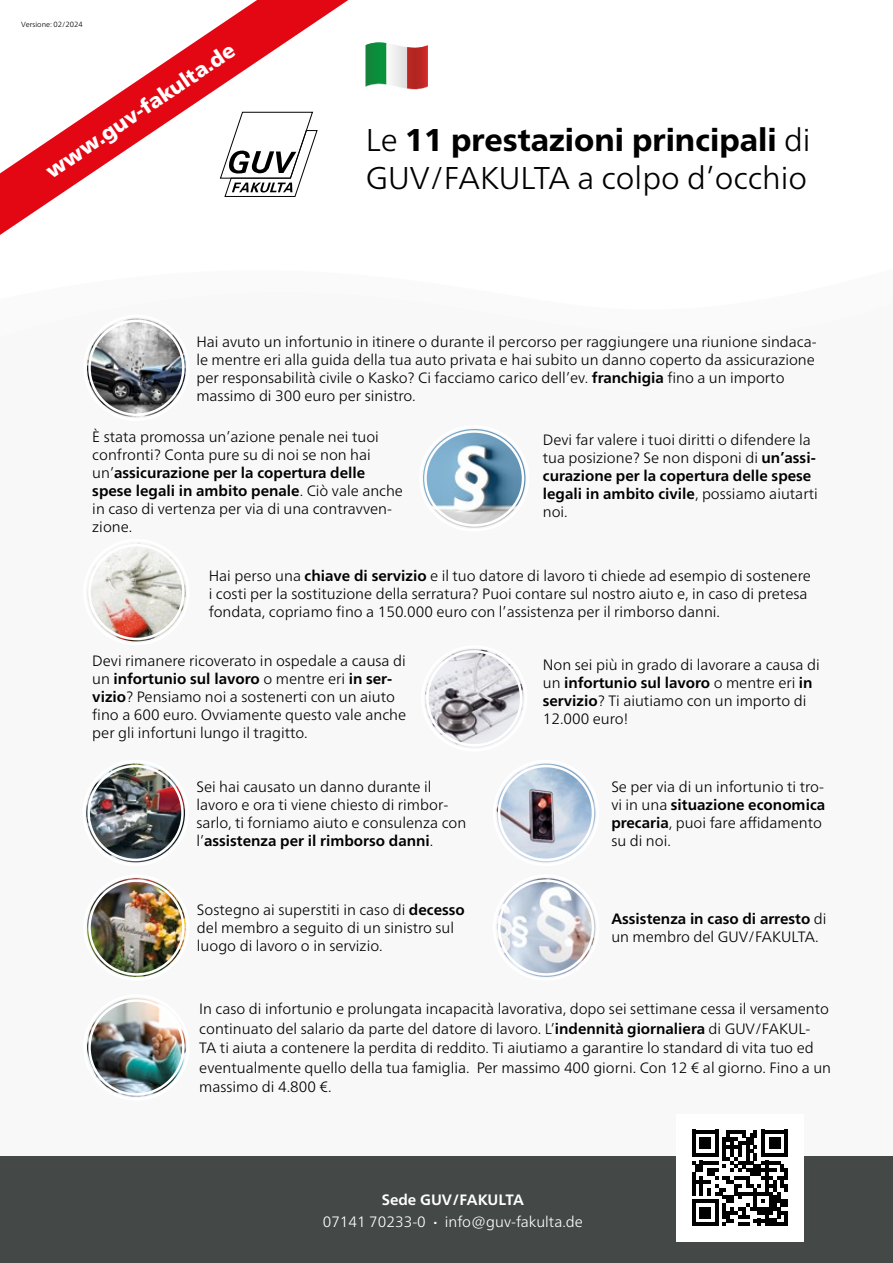
<style>
.page{position:relative;width:893px;height:1263px;background:#fff}
.page>*{position:absolute;margin:0;border:0;box-sizing:border-box;transform-origin:0 0}
.t1{font:300 31.5px/37.8px "Frutiger Neue LTW1 G";color:#000}
.t2{font:900 21px "Frutiger Neue LTW1 G";color:#fff}
.t3{font:300 15px/18px "Frutiger Neue LTW1 G";color:#000}
.t4{font:700 15px/18px "Frutiger Neue LTW1 G";color:#000}
.t5{font:300 15px/22.2px "Frutiger Neue LTW1 G";color:#fff;text-align:center}
.t6{font:300 7.5px "Frutiger Neue LTW1 G";color:#000}
.s1{font-weight:800}
.s2{font-weight:700}
.s3{font-weight:300}
</style>
<div class="page">
<svg style="left:0;top:0;width:348px;height:235px"></svg>
<div style="left:0;top:1157px;width:893px;height:106px;background:#444847"></div>
<svg style="left:220px;top:111px;width:98px;height:86px"></svg>
<img style="left:423px;top:429px;width:102px;height:99px">
<div style="left:419px;top:425px;width:110px;height:106px;border:2px solid #fff;border-radius:50%"></div>
<div style="left:424px;top:430px;width:100px;height:96px;border:2px solid #fff;border-radius:50%"></div>
<img style="left:86px;top:763px;width:99px;height:99px;border-radius:49px">
<div style="left:82px;top:760px;width:107px;height:106px;border:2px solid #fff;border-radius:50%"></div>
<div style="left:87px;top:765px;width:97px;height:96px;border:2px solid #fff;border-radius:50%"></div>
<img style="left:87px;top:318px;width:99px;height:99px;border-radius:49px">
<div style="left:83px;top:315px;width:107px;height:106px;border:2px solid #fff;border-radius:50%"></div>
<div style="left:88px;top:320px;width:97px;height:96px;border:2px solid #fff;border-radius:50%"></div>
<img style="left:87px;top:543px;width:99px;height:98px;border-radius:49px">
<div style="left:83px;top:539px;width:107px;height:106px;border:2px solid #fff;border-radius:50%"></div>
<div style="left:88px;top:544px;width:97px;height:96px;border:2px solid #fff;border-radius:50%"></div>
<img style="left:425px;top:649px;width:99px;height:99px;border-radius:49px">
<div style="left:421px;top:645px;width:106px;height:106px;border:2px solid #fff;border-radius:50%"></div>
<div style="left:426px;top:650px;width:96px;height:96px;border:2px solid #fff;border-radius:50%"></div>
<img style="left:87px;top:878px;width:99px;height:99px;border-radius:49px">
<div style="left:83px;top:874px;width:107px;height:107px;border:2px solid #fff;border-radius:50%"></div>
<div style="left:88px;top:879px;width:97px;height:97px;border:2px solid #fff;border-radius:50%"></div>
<img style="left:497px;top:763px;width:98px;height:99px;border-radius:49px">
<div style="left:493px;top:760px;width:106px;height:106px;border:2px solid #fff;border-radius:50%"></div>
<div style="left:498px;top:765px;width:96px;height:96px;border:2px solid #fff;border-radius:50%"></div>
<img style="left:87px;top:998px;width:99px;height:99px;border-radius:49px">
<div style="left:83px;top:994px;width:107px;height:107px;border:2px solid #fff;border-radius:50%"></div>
<div style="left:88px;top:999px;width:97px;height:97px;border:2px solid #fff;border-radius:50%"></div>
<img style="left:497px;top:878px;width:98px;height:99px;border-radius:49px">
<div style="left:493px;top:874px;width:106px;height:107px;border:2px solid #fff;border-radius:50%"></div>
<div style="left:498px;top:879px;width:96px;height:97px;border:2px solid #fff;border-radius:50%"></div>
<svg style="left:366px;top:42px;width:62px;height:48px"></svg>
<div style="left:676px;top:1114px;width:128px;height:128px;background:#fff"></div>
<svg style="left:692px;top:1130px;width:96px;height:96px"></svg>
<p class="t6" style="left:21px;top:19px;width:63px">Versione: 02/2024</p>
<h2 class="t2" style="left:39px;top:160px;width:225px;rotate:-34deg">www.guv-fakulta.de</h2>
<h1 class="t1" style="left:366px;top:119px;width:446px">Le <span class="s1">11 prestazioni principali</span> di<br>GUV/FAKULTA a colpo d’occhio</h1>
<p class="t3" style="left:196px;top:331px;width:622px">Hai avuto un infortunio in itinere o durante il percorso per raggiungere una riunione sindaca&shy;le mentre eri alla guida della tua auto privata e hai subito un danno coperto da assicurazione per responsabilità civile o Kasko? Ci facciamo carico dell’ev. <span class="s2">franchigia</span> fino a un importo massimo di 300 euro per sinistro.</p>
<p class="t3" style="left:92px;top:427px;width:312px">È stata promossa un’azione penale nei tuoi confronti? Conta pure su di noi se non hai un’<span class="s2">assicurazione per la copertura delle spese legali in ambito penale</span>. Ciò vale anche in caso di vertenza per via di una contravven&shy;zione.</p>
<p class="t3" style="left:543px;top:430px;width:276px">Devi far valere i tuoi diritti o difendere la tua posizione? Se non disponi di <span class="s2">un’assi&shy;curazione per la copertura delle spese legali in ambito civile</span>, possiamo aiutarti noi.</p>
<p class="t3" style="left:209px;top:565px;width:604px">Hai perso una <span class="s2">chiave di servizio</span> e il tuo datore di lavoro ti chiede ad esempio di sostenere i costi per la sostituzione della serratura? Puoi contare sul nostro aiuto e, in caso di pretesa fondata, copriamo fino a 150.000 euro con l’assistenza per il rimborso danni.</p>
<p class="t3" style="left:92px;top:651px;width:315px">Devi rimanere ricoverato in ospedale a causa di un <span class="s2">infortunio sul lavoro</span> o mentre eri <span class="s2">in ser&shy;vizio</span>? Pensiamo noi a sostenerti con un aiuto fino a 600 euro. Ovviamente questo vale anche per gli infortuni lungo il tragitto.</p>
<p class="t3" style="left:196px;top:776px;width:271px">Sei hai causato un danno durante il lavoro e ora ti viene chiesto di rimbor&shy;sarlo, ti forniamo aiuto e consulenza con l’<span class="s2">assistenza per il rimborso danni</span>.</p>
<p class="t3" style="left:197px;top:900px;width:269px">Sostegno ai superstiti in caso di <span class="s2">decesso </span>del membro a seguito di un sinistro sul luogo di lavoro o in servizio.</p>
<p class="t3" style="left:543px;top:655px;width:278px">Non sei più in grado di lavorare a causa di un <span class="s2">infortunio sul lavoro</span> o mentre eri <span class="s2">in servizio</span>? Ti aiutiamo con un importo di<br>12.000 euro!</p>
<p class="t3" style="left:611px;top:776px;width:215px">Se per via di un infortunio ti tro&shy;vi in una <span class="s2">situazione economica precaria</span>, puoi fare affidamento su di noi.</p>
<p class="t4" style="left:611px;top:909px;width:217px">Assistenza in caso di arresto <span class="s3">di un membro del GUV/FAKULTA.</span></p>
<p class="t3" style="left:199px;top:998px;width:633px;line-height:19.5px">In caso di infortunio e prolungata incapacità lavorativa, dopo sei settimane cessa il versamento continuato del salario da parte del datore di lavoro. L’<span class="s2">indennità giornaliera</span> di GUV/FAKUL-TA ti aiuta a contenere la perdita di reddito. Ti aiutiamo a garantire lo standard di vita tuo ed eventualmente quello della tua famiglia. Per massimo 400 giorni. Con 12 € al giorno. Fino a un massimo di 4.800 €.</p>
<p class="t5" style="left:323px;top:1187px;width:262px"><span class="s2">Sede GUV/FAKULTA<br></span>07141 70233-0 <span class="s2">·</span> info@guv-fakulta.de</p>
</div>
